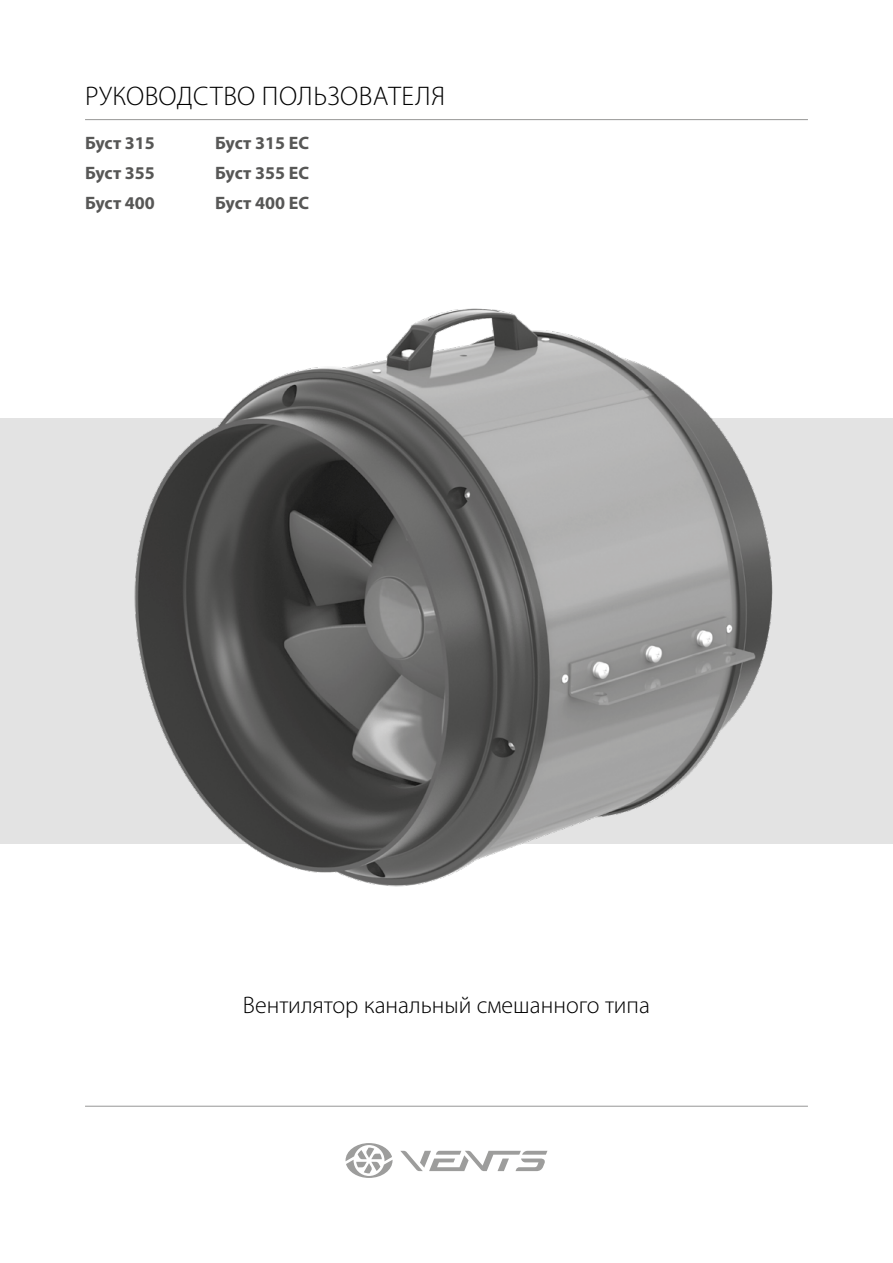
<style>
.page{position:relative;width:893px;height:1263px;background:#fff}
.page>*{position:absolute;margin:0;border:0;box-sizing:border-box;transform-origin:0 0}
.t1{font:300 27px "Myriad Pro";letter-spacing:.02em;color:#000}
.t2{font:300 24px "Myriad Pro";color:#000}
.t3{font:700 18px/30.2px "Myriad Pro";color:#575756;text-align:justify}
</style>
<div class="page">
<svg style="left:400px;top:1151px;width:147px;height:20px"></svg>
<svg style="left:346px;top:1143px;width:47px;height:35px"></svg>
<hr style="left:85px;top:119px;width:723px;height:1px;background:#9d9d9c">
<div style="left:0;top:419px;width:893px;height:425px;background:#e3e3e3"></div>
<img style="left:97px;top:308px;width:698px;height:579px">
<hr style="left:85px;top:1106px;width:723px;height:1px;background:#9d9d9c">
<h1 class="t1" style="left:85px;top:81px;width:361px">РУКОВОДСТВО ПОЛЬЗОВАТЕЛЯ</h1>
<p class="t3" style="left:85px;top:127px;width:71px">Буст 315<br>Буст 355<br>Буст 400</p>
<p class="t3" style="left:215px;top:127px;width:95px">Буст 315 EC Буст 355 EC Буст 400 EC</p>
<h2 class="t2" style="left:243px;top:992px;width:408px">Вентилятор канальный смешанного типа</h2>
</div>
